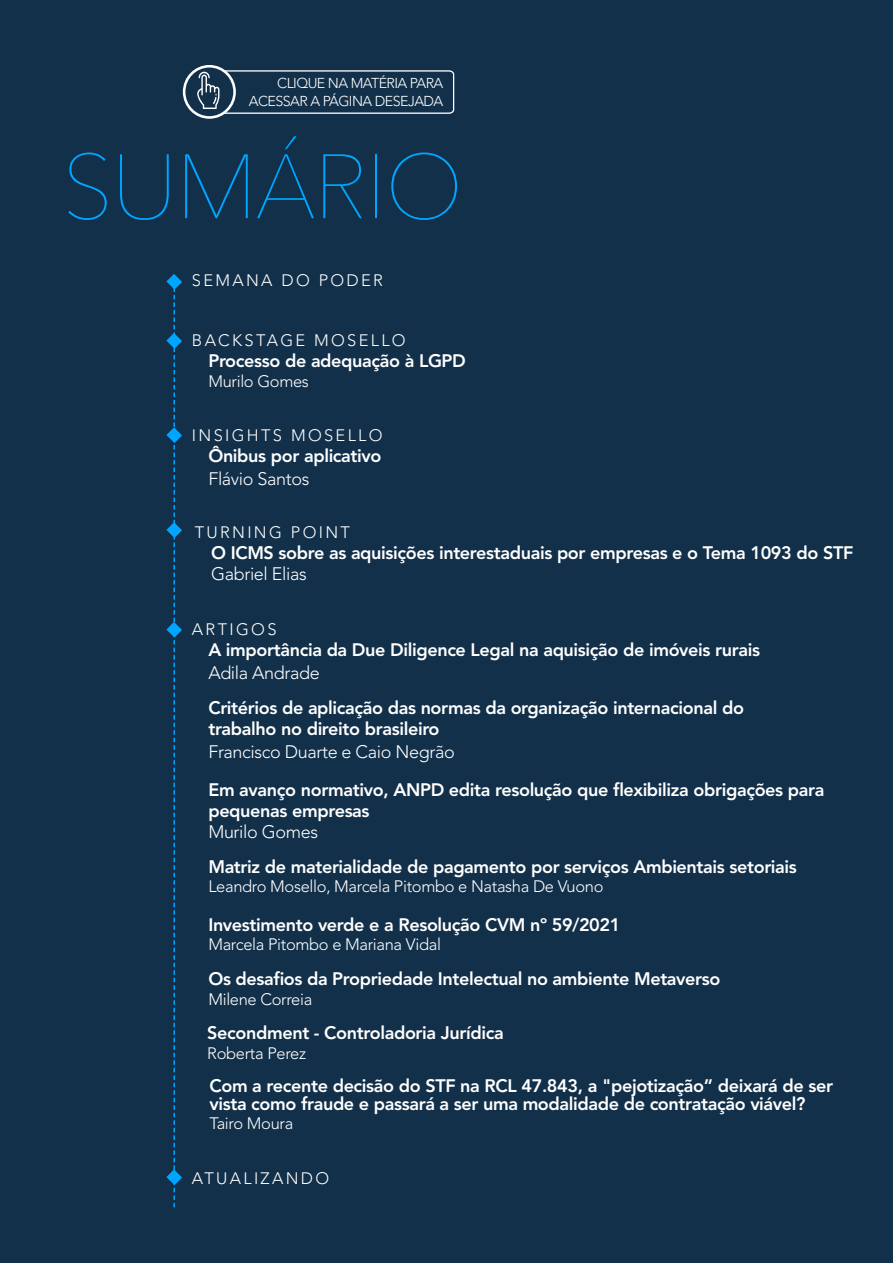
<style>
.page{position:relative;width:893px;height:1263px;background:#12304a}
.page>*{position:absolute;margin:0;border:0;box-sizing:border-box;transform-origin:0 0}
.t1{font:200 90.15px "Avenir Next";letter-spacing:-.02em;color:#00a5ff}
.t2{font:800 18px/21px "Avenir LT Std";letter-spacing:-.02em;color:#fff}
.t3{font:300 18px "Avenir LT Std";letter-spacing:-.02em;color:#fff}
.t4{font:300 16.5px "Avenir LT Std";letter-spacing:-.02em;color:#fff}
.t5{font:300 16.5px "Avenir LT Std";letter-spacing:.14em;color:#fff}
.t6{font:300 14.25px/18.1px "Avenir LT Std";letter-spacing:-.04em;color:#fff;text-align:right}
</style>
<div class="page">
<div style="left:183px;top:65px;width:53px;height:54px;border:3px solid #fff;border-radius:50%"></div>
<svg style="left:197px;top:70px;width:258px;height:44px"></svg>
<svg style="left:166px;top:274px;width:16px;height:933px"></svg>
<p class="t6" style="left:249px;top:74px;width:196px">CLIQUE NA MATÉRIA PARA<br>ACESSAR A PÁGINA DESEJADA</p>
<h1 class="t1" style="left:62px;top:111px;width:403px">SUMÁRIO</h1>
<p class="t5" style="left:192px;top:270px;width:193px">SEMANA DO PODER</p>
<p class="t5" style="left:192px;top:331px;width:215px">BACKSTAGE MOSELLO</p>
<p class="t2" style="left:208px;top:350px;width:259px">Processo de adequação à LGPD</p>
<p class="t4" style="left:208px;top:372px;width:102px">Murilo Gomes</p>
<p class="t5" style="left:192px;top:425px;width:192px">INSIGHTS MOSELLO</p>
<p class="t2" style="left:208px;top:445px;width:175px">Ônibus por aplicativo</p>
<p class="t3" style="left:208px;top:468px;width:103px">Flávio Santos</p>
<p class="t5" style="left:195px;top:522px;width:157px">TURNING POINT</p>
<p class="t2" style="left:211px;top:542px;width:644px">O ICMS sobre as aquisições interestaduais por empresas e o Tema 1093 do STF</p>
<p class="t3" style="left:211px;top:563px;width:97px">Gabriel Elias</p>
<p class="t5" style="left:192px;top:620px;width:86px">ARTIGOS</p>
<p class="t2" style="left:208px;top:639px;width:553px">A importância da Due Diligence Legal na aquisição de imóveis rurais</p>
<p class="t3" style="left:208px;top:662px;width:113px">Adila Andrade</p>
<p class="t2" style="left:208px;top:698px;width:537px">Critérios de aplicação das normas da organização internacional do trabalho no direito brasileiro</p>
<p class="t3" style="left:208px;top:741px;width:248px">Francisco Duarte e Caio Negrão</p>
<p class="t2" style="left:208px;top:779px;width:618px">Em avanço normativo, ANPD edita resolução que flexibiliza obrigações para pequenas empresas</p>
<p class="t3" style="left:208px;top:821px;width:111px">Murilo Gomes</p>
<p class="t2" style="left:208px;top:856px;width:590px">Matriz de materialidade de pagamento por serviços Ambientais setoriais</p>
<p class="t4" style="left:208px;top:877px;width:397px">Leandro Mosello, Marcela Pitombo e Natasha De Vuono</p>
<p class="t2" style="left:208px;top:914px;width:414px">Investimento verde e a Resolução CVM nº 59/2021</p>
<p class="t4" style="left:208px;top:935px;width:234px">Marcela Pitombo e Mariana Vidal</p>
<p class="t2" style="left:208px;top:968px;width:514px">Os desafios da Propriedade Intelectual no ambiente Metaverso</p>
<p class="t4" style="left:208px;top:990px;width:105px">Milene Correia</p>
<p class="t2" style="left:207px;top:1022px;width:298px">Secondment - Controladoria Jurídica</p>
<p class="t4" style="left:207px;top:1043px;width:100px">Roberta Perez</p>
<p class="t2" style="left:209px;top:1076px;width:625px;line-height:18px">Com a recente decisão do STF na RCL 47.843, a "pejotização” deixará de ser vista como fraude e passará a ser uma modalidade de contratação viável?</p>
<p class="t4" style="left:209px;top:1114px;width:85px">Tairo Moura</p>
<p class="t5" style="left:192px;top:1169px;width:139px">ATUALIZANDO</p>
</div>
